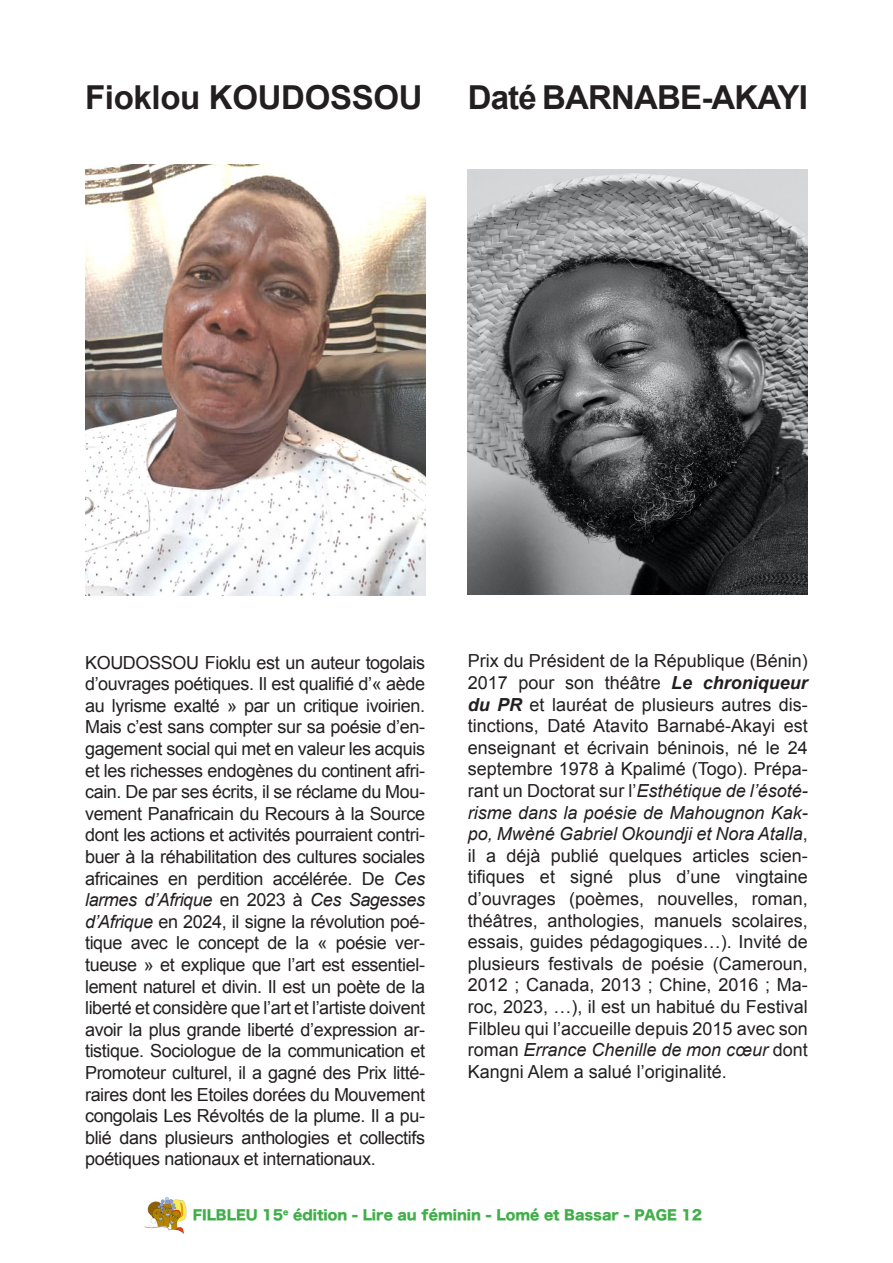
<style>
.page{position:relative;width:893px;height:1263px;background:#fff}
.page>*{position:absolute;margin:0;border:0;box-sizing:border-box;transform-origin:0 0}
.t1{font:700 33px "Arial";letter-spacing:-.01em;color:#231f20}
.t2{font:18px/21.6px "Arial";letter-spacing:-.01em;color:#231f20;text-align:justify}
.t3{font:13.5px "Hira Kaku Std N W8";color:#40ae49}
.s1{font-style:italic}
.s2{font-weight:700;font-style:italic}
</style>
<div class="page">
<img style="left:144px;top:1197px;width:43px;height:37px">
<img style="left:85px;top:164px;width:340px;height:431px">
<img style="left:468px;top:170px;width:340px;height:425px">
<p class="t1" style="left:85px;top:76px;width:339px">Fioklou KOUDOSSOU</p>
<p class="t1" style="left:468px;top:76px;width:342px">Daté BARNABE-AKAYI</p>
<p class="t2" style="left:85px;top:652px;width:342px">KOUDOSSOU Fioklu est un auteur togolais d’ouvrages poétiques. Il est qualifié d’« aède au lyrisme exalté » par un critique ivoirien.<br>Mais c’est sans compter sur sa poésie d’en&shy;gagement social qui met en valeur les acquis et les richesses endogènes du continent afri&shy;cain. De par ses écrits, il se réclame du Mou&shy;vement Panafricain du Recours à la Source dont les actions et activités pourraient contri&shy;buer à la réhabilitation des cultures sociales africaines en perdition accélérée. De <span class="s1">Ces larmes d’Afrique</span> en 2023 à <span class="s1">Ces Sagesses d’Afrique</span> en 2024, il signe la révolution poé&shy;tique avec le concept de la « poésie ver&shy;tueuse » et explique que l’art est essentiel&shy;lement naturel et divin. Il est un poète de la liberté et considère que l’art et l’artiste doivent avoir la plus grande liberté d’expression ar&shy;tistique. Sociologue de la communication et Promoteur culturel, il a gagné des Prix litté&shy;raires dont les Etoiles dorées du Mouvement congolais Les Révoltés de la plume. Il a pu&shy;blié dans plusieurs anthologies et collectifs poétiques nationaux et internationaux.</p>
<p class="t2" style="left:468px;top:650px;width:342px">Prix du Président de la République (Bénin)<br>2017 pour son théâtre <span class="s2">Le chroniqueur du PR</span> et lauréat de plusieurs autres dis&shy;tinctions, Daté Atavito Barnabé-Akayi est enseignant et écrivain béninois, né le 24 septembre 1978 à Kpalimé (Togo). Prépa&shy;rant un Doctorat sur l’<span class="s1">Esthétique de l’ésoté&shy;risme dans la poésie de Mahougnon Kak&shy;po, Mwèné Gabriel Okoundji et Nora Atalla</span>, il a déjà publié quelques articles scien&shy;tifiques et signé plus d’une vingtaine d’ouvrages (poèmes, nouvelles, roman, théâtres, anthologies, manuels scolaires, essais, guides pédagogiques…). Invité de plusieurs festivals de poésie (Cameroun, 2012 ; Canada, 2013 ; Chine, 2016 ; Ma&shy;roc, 2023, …), il est un habitué du Festival Filbleu qui l’accueille depuis 2015 avec son roman <span class="s1">Errance Chenille de mon cœur</span> dont Kangni Alem a salué l’originalité.</p>
<p class="t3" style="left:193px;top:1207px;width:511px">FILBLEU 15<sup>e</sup> édition - Lire au féminin - Lomé et Bassar - PAGE 12</p>
</div>
